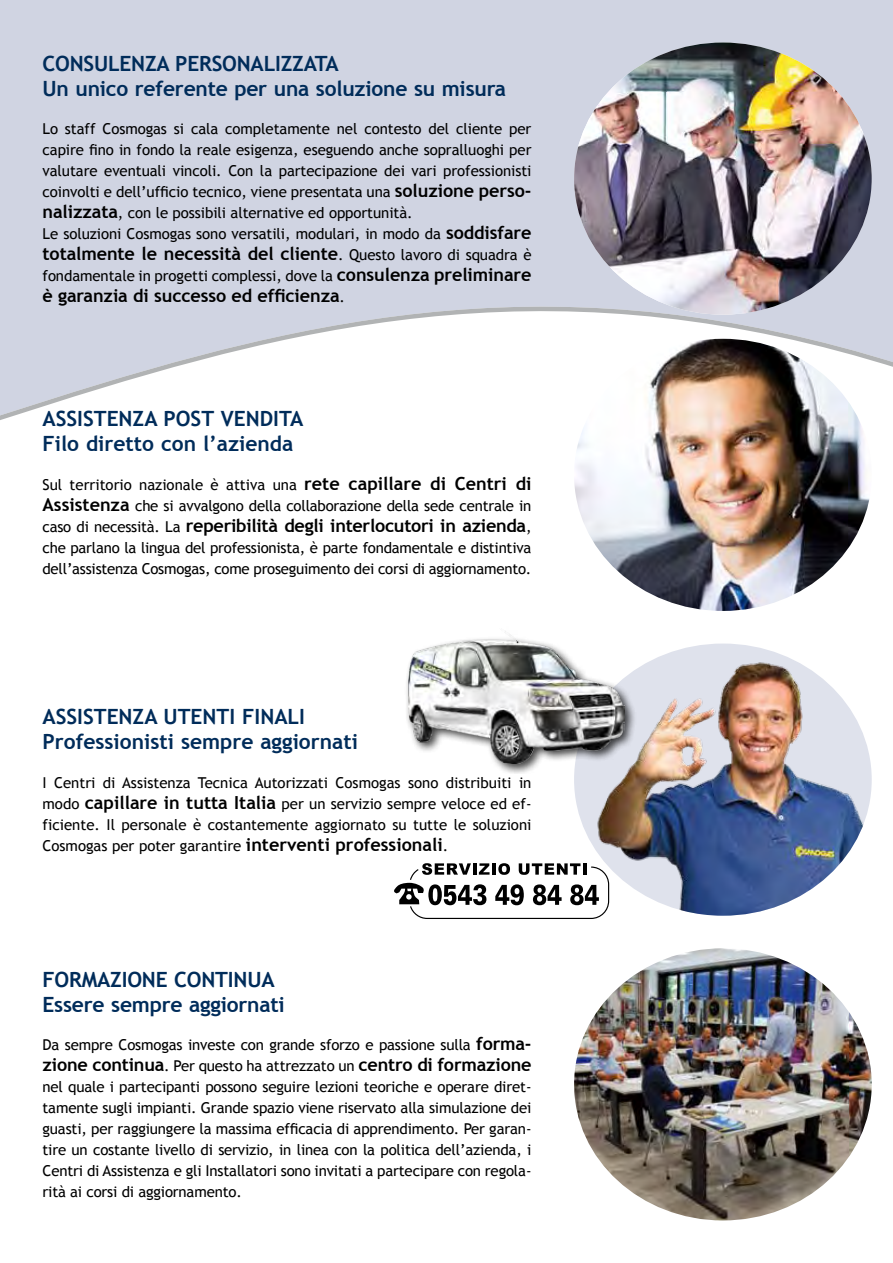
<style>
.page{position:relative;width:893px;height:1263px;background:#d0d4e2}
.page>*{position:absolute;margin:0;border:0;box-sizing:border-box;transform-origin:0 0}
.t1{font:700 21px/25.2px "Trebuchet MS";letter-spacing:-.01em;color:#002c5a}
.t2{font:700 18px "Trebuchet MS";letter-spacing:-.01em;color:#000}
.t3{font:15px/21px "Trebuchet MS";letter-spacing:-.005em;color:#000}
.s1{font-weight:700;font-size:18px}
.s2{font-weight:400;font-size:15px}
</style>
<div class="page">
<div style="left:0;top:601px;width:893px;height:662px;background:#fff"></div>
<svg style="left:0;top:306px;width:893px;height:295px;background:#f7f7f9"></svg>
<img style="left:574px;top:43px;width:298px;height:272px">
<img style="left:574px;top:339px;width:298px;height:272px">
<div style="left:574px;top:643px;width:298px;height:273px;background:#dfe2ec;border-radius:50%"></div>
<img style="left:593px;top:658px;width:279px;height:258px">
<img style="left:574px;top:948px;width:298px;height:272px">
<svg style="left:393px;top:863px;width:217px;height:56px;background:#b9b9b9"></svg>
<div style="left:404px;top:624px;width:232px;height:150px;background:#000;opacity:.75"></div>
<img style="left:408px;top:628px;width:216px;height:136px">
<h1 class="t1" style="left:43px;top:51px;width:465px">CONSULENZA PERSONALIZZATA<br>Un unico referente per una soluzione su misura</h1>
<p class="t3" style="left:43px;top:118px;width:490px">Lo staff Cosmogas si cala completamente nel contesto del cliente per capire fino in fondo la reale esigenza, eseguendo anche sopralluoghi per valutare eventuali vincoli. Con la partecipazione dei vari professionisti coinvolti e dell’ufficio tecnico, viene presentata una <span class="s1">soluzione perso&shy;nalizzata</span>, con le possibili alternative ed opportunità.<br>Le soluzioni Cosmogas sono versatili, modulari, in modo da <span class="s1">soddisfare</span></p>
<p class="t2" style="left:43px;top:242px;width:490px">totalmente le necessità del cliente<span class="s2">. Questo lavoro di squadra è</span></p>
<p class="t3" style="left:43px;top:265px;width:490px">fondamentale in progetti complessi, dove la <span class="s1">consulenza preliminare</span></p>
<p class="t2" style="left:43px;top:284px;width:304px">è garanzia di successo ed efficienza<span class="s2">.</span></p>
<h1 class="t1" style="left:43px;top:406px;width:262px">ASSISTENZA POST VENDITA<br>Filo diretto con l’azienda</h1>
<p class="t3" style="left:43px;top:474px;width:490px">Sul territorio nazionale è attiva una <span class="s1">rete capillare di Centri di<br>Assistenza</span> che si avvalgono della collaborazione della sede centrale in</p>
<p class="t2" style="left:43px;top:514px;width:490px"><span class="s2">caso di necessità. La</span> reperibilità degli interlocutori in azienda<span class="s2">,</span></p>
<p class="t3" style="left:43px;top:537px;width:490px">che parlano la lingua del professionista, è parte fondamentale e distintiva dell’assistenza Cosmogas, come proseguimento dei corsi di aggiornamento.</p>
<h1 class="t1" style="left:43px;top:704px;width:317px">ASSISTENZA UTENTI FINALI<br>Professionisti sempre aggiornati</h1>
<p class="t3" style="left:43px;top:772px;width:490px;text-align:justify">I Centri di Assistenza Tecnica Autorizzati Cosmogas sono distribuiti in modo <span class="s1">capillare in tutta Italia</span> per un servizio sempre veloce ed ef&shy;ficiente. Il personale è costantemente aggiornato su tutte le soluzioni Cosmogas per poter garantire <span class="s1">interventi professionali</span>.</p>
<h1 class="t1" style="left:43px;top:967px;width:244px">FORMAZIONE CONTINUA<br>Essere sempre aggiornati</h1>
<p class="t3" style="left:43px;top:1035px;width:490px">Da sempre Cosmogas investe con grande sforzo e passione sulla <span class="s1">forma-</span></p>
<p class="t2" style="left:43px;top:1054px;width:490px">zione continua<span class="s2">. Per questo ha attrezzato un</span> centro di formazione</p>
<p class="t3" style="left:43px;top:1077px;width:490px;text-align:justify">nel quale i partecipanti possono seguire lezioni teoriche e operare diret&shy;tamente sugli impianti. Grande spazio viene riservato alla simulazione dei guasti, per raggiungere la massima efficacia di apprendimento. Per garan&shy;tire un costante livello di servizio, in linea con la politica dell’azienda, i Centri di Assistenza e gli Installatori sono invitati a partecipare con regola&shy;rità ai corsi di aggiornamento.</p>
</div>
